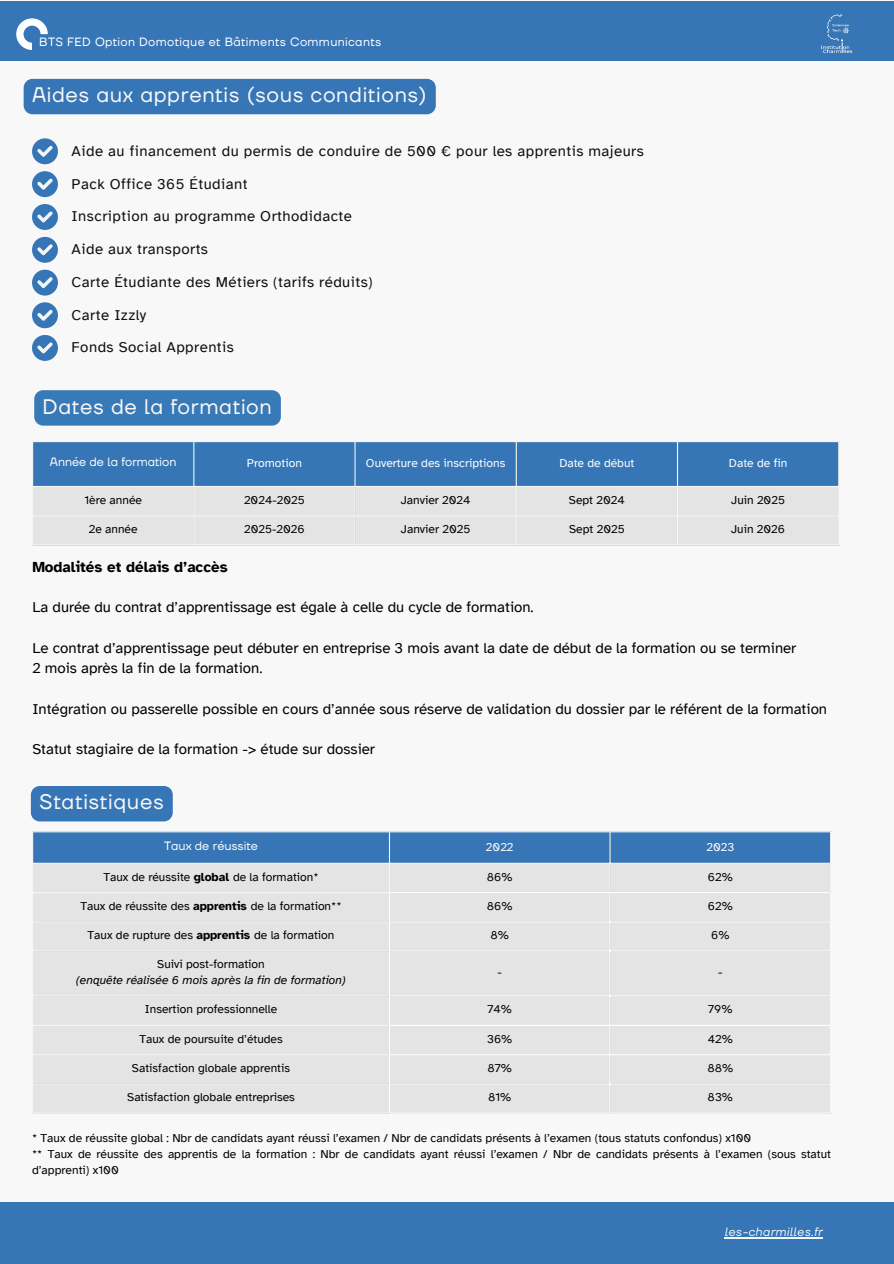
<style>
.page{position:relative;width:894px;height:1264px;background:#fff}
.page>*{position:absolute;margin:0;border:0;box-sizing:border-box;transform-origin:0 0}
.t1{font:21px "TT Firs Neue";letter-spacing:.03em;color:#f8f8f8}
.t2{font:15px/20.2px "Atkinson Hyperlegible";color:#000}
.t3{font:15px/32.8px "Atkinson Hyperlegible";letter-spacing:.03em;color:#100f0d}
.t4{font:700 15px "Atkinson Hyperlegible";color:#000}
.t5{font:12px/16px "Atkinson Hyperlegible";color:#000}
.t6{font:12px "Atkinson Hyperlegible";color:#fff}
.t7{font:12px "TT Firs Neue";letter-spacing:.03em;color:#fff}
.t8{font:italic 12px "Atkinson Hyperlegible";color:#000}
.t9{font:12px "TT Firs Neue";color:#fff}
.t10{font:italic 12px "TT Firs Neue";letter-spacing:.03em;color:#f1f6f9}
.s1{font-weight:700}
</style>
<div class="page">
<div style="left:0;top:0;width:893px;height:1263px;background:#f8f8f8"></div>
<div style="left:24px;top:79px;width:411px;height:35px;background:#3675b6"></div>
<svg style="left:32px;top:138px;width:26px;height:26px"></svg>
<svg style="left:32px;top:171px;width:26px;height:26px"></svg>
<svg style="left:32px;top:204px;width:26px;height:26px"></svg>
<svg style="left:32px;top:237px;width:26px;height:26px"></svg>
<svg style="left:32px;top:270px;width:26px;height:25px"></svg>
<div style="left:0;top:1202px;width:893px;height:61px;background:#3675b6"></div>
<hr style="left:724px;top:1237px;width:98px;height:1px;background:#f1f6f9">
<svg style="left:32px;top:302px;width:26px;height:26px"></svg>
<svg style="left:32px;top:335px;width:26px;height:26px"></svg>
<div style="left:31px;top:786px;width:142px;height:35px;background:#3675b6"></div>
<div style="left:33px;top:832px;width:796px;height:30px;background:#3675b6"></div>
<div style="left:33px;top:864px;width:796px;height:248px;background:#e4e4e4"></div>
<hr style="left:389px;top:832px;width:1px;height:60px;background:#f8f8f8">
<hr style="left:609px;top:832px;width:1px;height:60px;background:#f8f8f8">
<hr style="left:32px;top:892px;width:358px;height:1px;background:#f8f8f8">
<hr style="left:32px;top:921px;width:357px;height:1px;background:#f8f8f8">
<hr style="left:32px;top:950px;width:357px;height:1px;background:#f8f8f8">
<hr style="left:32px;top:995px;width:357px;height:1px;background:#f8f8f8">
<hr style="left:32px;top:1024px;width:357px;height:1px;background:#f8f8f8">
<hr style="left:32px;top:1054px;width:357px;height:1px;background:#f8f8f8">
<hr style="left:32px;top:1083px;width:357px;height:1px;background:#f8f8f8">
<hr style="left:389px;top:893px;width:1px;height:219px;background:#fff">
<hr style="left:609px;top:893px;width:1px;height:219px;background:#fff">
<hr style="left:829px;top:893px;width:2px;height:219px;background:#fff">
<hr style="left:390px;top:892px;width:441px;height:1px;background:#fff">
<hr style="left:389px;top:921px;width:442px;height:1px;background:#fff">
<hr style="left:389px;top:950px;width:442px;height:1px;background:#fff">
<hr style="left:389px;top:995px;width:442px;height:1px;background:#fff">
<hr style="left:389px;top:1024px;width:442px;height:1px;background:#fff">
<hr style="left:389px;top:1054px;width:442px;height:1px;background:#fff">
<hr style="left:389px;top:1083px;width:442px;height:1px;background:#fff">
<hr style="left:389px;top:1112px;width:442px;height:1px;background:#fff">
<div style="left:34px;top:390px;width:247px;height:35px;background:#3879b7"></div>
<div style="left:33px;top:442px;width:804px;height:44px;background:#3675b6"></div>
<div style="left:33px;top:487px;width:804px;height:57px;background:#e4e4e4"></div>
<hr style="left:193px;top:442px;width:1px;height:102px;background:#f8f8f8">
<hr style="left:354px;top:442px;width:1px;height:102px;background:#f8f8f8">
<hr style="left:515px;top:442px;width:1px;height:102px;background:#f8f8f8">
<hr style="left:676px;top:442px;width:2px;height:102px;background:#f8f8f8">
<hr style="left:32px;top:515px;width:162px;height:1px;background:#f8f8f8">
<hr style="left:515px;top:515px;width:324px;height:1px;background:#f8f8f8">
<hr style="left:194px;top:515px;width:321px;height:1px;background:#fff">
<hr style="left:194px;top:544px;width:321px;height:1px;background:#fff">
<div style="left:0;top:1px;width:893px;height:59px;background:#3675b6"></div>
<svg style="left:16px;top:18px;width:32px;height:32px"></svg>
<img style="left:820px;top:14px;width:33px;height:40px">
<p class="t7" style="left:39px;top:33px;width:343px">BTS FED Option Domotique et Bâtiments Communicants</p>
<h1 class="t1" style="left:32px;top:81px;width:396px">Aides aux apprentis (sous conditions)</h1>
<p class="t3" style="left:72px;top:135px;width:573px">Aide au financement du permis de conduire de 500 € pour les apprentis majeurs Pack Office 365 Étudiant<br>Inscription au programme Orthodidacte<br>Aide aux transports<br>Carte Étudiante des Métiers (tarifs réduits)</p>
<p class="t3" style="left:72px;top:299px;width:164px">Carte Izzly<br>Fonds Social Apprentis</p>
<h1 class="t1" style="left:43px;top:392px;width:230px">Dates de la formation</h1>
<p class="t9" style="left:50px;top:453px;width:128px">Année de la formation</p>
<p class="t6" style="left:247px;top:456px;width:57px">Promotion</p>
<p class="t6" style="left:366px;top:456px;width:141px">Ouverture des inscriptions</p>
<p class="t6" style="left:559px;top:456px;width:77px">Date de début</p>
<p class="t6" style="left:728px;top:456px;width:60px">Date de fin</p>
<p class="t5" style="left:84px;top:492px;width:59px">1ère année</p>
<p class="t5" style="left:244px;top:492px;width:62px">2024-2025</p>
<p class="t5" style="left:400px;top:492px;width:71px">Janvier 2024</p>
<p class="t5" style="left:568px;top:492px;width:57px">Sept 2024</p>
<p class="t5" style="left:731px;top:492px;width:55px">Juin 2025</p>
<p class="t5" style="left:89px;top:521px;width:50px">2e année</p>
<p class="t5" style="left:244px;top:521px;width:62px">2025-2026</p>
<p class="t5" style="left:401px;top:521px;width:71px">Janvier 2025</p>
<p class="t5" style="left:569px;top:521px;width:57px">Sept 2025</p>
<p class="t5" style="left:731px;top:521px;width:55px">Juin 2026</p>
<p class="t4" style="left:32px;top:558px;width:197px">Modalités et délais d’accès</p>
<p class="t2" style="left:32px;top:597px;width:502px">La durée du contrat d’apprentissage est égale à celle du cycle de formation.</p>
<p class="t2" style="left:32px;top:638px;width:765px">Le contrat d’apprentissage peut débuter en entreprise 3 mois avant la date de début de la formation ou se terminer<br>2 mois après la fin de la formation.</p>
<p class="t2" style="left:32px;top:698px;width:796px">Intégration ou passerelle possible en cours d’année sous réserve de validation du dossier par le référent de la formation</p>
<p class="t2" style="left:32px;top:739px;width:344px">Statut stagiaire de la formation -&gt; étude sur dossier</p>
<h1 class="t1" style="left:39px;top:787px;width:126px">Statistiques</h1>
<p class="t9" style="left:164px;top:837px;width:95px">Taux de réussite</p>
<p class="t6" style="left:486px;top:840px;width:29px">2022</p>
<p class="t6" style="left:706px;top:840px;width:29px">2023</p>
<p class="t5" style="left:103px;top:868px;width:217px">Taux de réussite <span class="s1">global</span> de la formation*</p>
<p class="t5" style="left:487px;top:868px;width:27px">86%</p>
<p class="t5" style="left:707px;top:868px;width:26px">62%</p>
<p class="t5" style="left:80px;top:897px;width:262px">Taux de réussite des <span class="s1">apprentis</span> de la formation**</p>
<p class="t5" style="left:487px;top:897px;width:27px">86%</p>
<p class="t5" style="left:707px;top:897px;width:26px">62%</p>
<p class="t5" style="left:87px;top:927px;width:248px">Taux de rupture des <span class="s1">apprentis</span> de la formation</p>
<p class="t5" style="left:490px;top:927px;width:20px">8%</p>
<p class="t5" style="left:711px;top:927px;width:20px">6%</p>
<p class="t5" style="left:157px;top:956px;width:109px">Suivi post-formation</p>
<p class="t8" style="left:76px;top:973px;width:271px">(enquête réalisée 6 mois après la fin de formation)</p>
<p class="t5" style="left:497px;top:964px;width:6px">-</p>
<p class="t5" style="left:718px;top:964px;width:6px">-</p>
<p class="t5" style="left:145px;top:1001px;width:134px">Insertion professionnelle</p>
<p class="t5" style="left:487px;top:1001px;width:26px">74%</p>
<p class="t5" style="left:708px;top:1001px;width:26px">79%</p>
<p class="t5" style="left:139px;top:1030px;width:145px">Taux de poursuite d’études</p>
<p class="t5" style="left:487px;top:1030px;width:27px">36%</p>
<p class="t5" style="left:707px;top:1030px;width:27px">42%</p>
<p class="t5" style="left:132px;top:1059px;width:160px">Satisfaction globale apprentis</p>
<p class="t5" style="left:487px;top:1059px;width:26px">87%</p>
<p class="t5" style="left:707px;top:1059px;width:27px">88%</p>
<p class="t5" style="left:127px;top:1089px;width:169px">Satisfaction globale entreprises</p>
<p class="t5" style="left:488px;top:1089px;width:25px">81%</p>
<p class="t5" style="left:707px;top:1089px;width:27px">83%</p>
<p class="t5" style="left:32px;top:1130px;width:800px">* Taux de réussite global : Nbr de candidats ayant réussi l’examen / Nbr de candidats présents à l’examen (tous statuts confondus) x100<br>** Taux de réussite des apprentis de la formation : Nbr de candidats ayant réussi l’examen / Nbr de candidats présents à l’examen (sous statut d’apprenti) x100</p>
<p class="t10" style="left:724px;top:1223px;width:99px">les-charmilles.fr</p>
</div>
